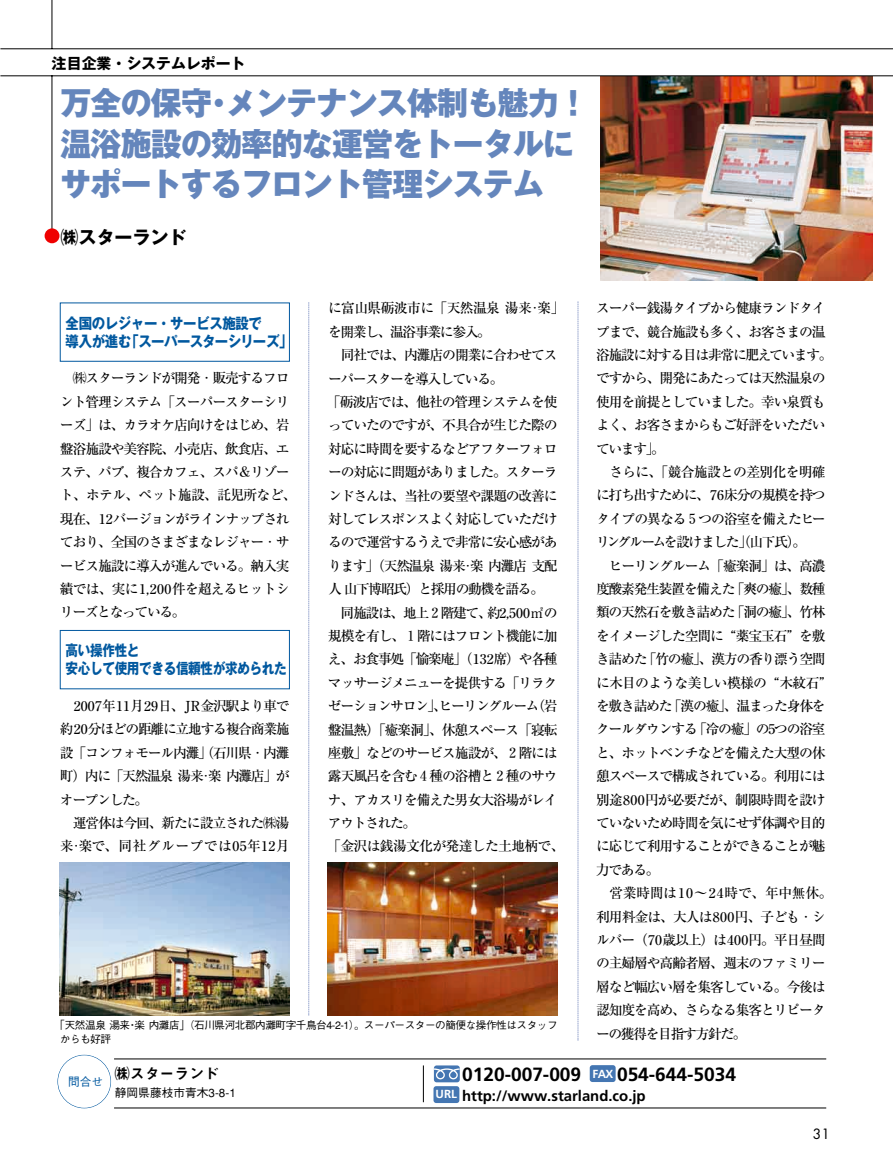
<style>
.page{position:relative;width:893px;height:1169px;background:#fff}
.page>*{position:absolute;margin:0;border:0;box-sizing:border-box;transform-origin:0 0}
.t1{font:31.95px/40.3px "Gothic MB101 hea";letter-spacing:-.025em;color:#6586bc}
.t2{font:700 19.2px "Frutiger";color:#000}
.t3{font:700 18px "Gothic MB101";color:#000}
.t4{font:700 14.85px/18px "Gothic MB101";letter-spacing:-.025em;color:#00589f;scale:.9 1}
.t5{font:700 14.85px "Frutiger";color:#000}
.t6{font:700 14.85px/18px "Gothic MB101";letter-spacing:-.025em;color:#00589f;scale:.84 1}
.t7{font:700 14.85px "Gothic MB101";color:#000}
.t8{font:14.85px "Midashi Go MB31";color:#000}
.t9{font:500 13.8px/23.4px "Ryumin";letter-spacing:-.08em;color:#000}
.t10{font:500 13.8px "Ryumin";letter-spacing:-.1em;color:#000}
.t11{font:500 13.8px/23.4px "Ryumin";letter-spacing:-.02em;color:#000;text-align:right}
.t12{font:500 13.8px/23.4px "Ryumin";letter-spacing:-.045em;color:#000}
.t13{font:500 13.8px "Ryumin";letter-spacing:-.05em;color:#000}
.t14{font:13.8px "Futura";color:#000}
.t15{font:500 11.7px "Gothic BBB";color:#000}
.t16{font:700 11.7px "Frutiger";color:#fff}
.t17{font:500 11.7px "Gothic BBB";color:#00589f}
.t18{font:500 10.65px/13.8px "Gothic BBB";letter-spacing:-.045em;color:#000}
</style>
<div class="page">
<img style="left:600px;top:77px;width:272px;height:203px">
<hr style="left:0;top:49px;width:892px;height:1px;background:#000">
<hr style="left:0;top:76px;width:892px;height:1px;background:#000">
<hr style="left:52px;top:75px;width:1px;height:157px;background:#000">
<hr style="left:52px;top:0;width:1px;height:49px;background:#000">
<div style="left:45px;top:228px;width:14px;height:15px;background:#ef0000;border-radius:50%"></div>
<div style="left:60px;top:630px;width:230px;height:59px;border:1px solid #00589f"></div>
<hr style="left:114px;top:1107px;width:712px;height:1px;background:#000">
<hr style="left:114px;top:1058px;width:712px;height:1px;background:#000">
<div style="left:434px;top:1065px;width:26px;height:17px;background:#4476b2;border-radius:3px"></div>
<svg style="left:434px;top:1068px;width:26px;height:11px"></svg>
<div style="left:589px;top:1065px;width:26px;height:17px;background:#4476b2;border-radius:3px"></div>
<div style="left:433px;top:1086px;width:26px;height:17px;background:#4476b2;border-radius:3px"></div>
<div style="left:57px;top:1054px;width:54px;height:54px;border:1px solid #00589f;border-radius:50%"></div>
<hr style="left:423px;top:1065px;width:1px;height:37px;background:#000">
<svg style="left:308px;top:302px;width:1px;height:713px"></svg>
<svg style="left:577px;top:301px;width:1px;height:739px"></svg>
<img style="left:60px;top:862px;width:230px;height:153px">
<img style="left:328px;top:862px;width:229px;height:153px">
<p class="t7" style="left:52px;top:58px;width:195px">注目企業・システムレポート</p>
<h1 class="t1" style="left:60px;top:87px;width:530px">万全の保守・メンテナンス体制も魅力！温浴施設の効率的な運営をトータルにサポートするフロント管理システム</h1>
<h3 class="t3" style="left:60px;top:230px;width:127px">㈱スターランド</h3>
<p class="t4" style="left:66px;top:316px;width:253px">全国のレジャー・サービス施設で<br>導入が進む「スーパースターシリーズ」</p>
<p class="t9" style="left:60px;top:368px;width:238px;text-indent:13px">㈱スターランドが開発・販売するフロント管理システム「スーパースターシリーズ」は、カラオケ店向けをはじめ、岩盤浴施設や美容院、小売店、飲食店、エステ、パブ、複合カフェ、スパ＆リゾート、ホテル、ペット施設、託児所など、現在、12バージョンがラインナップされており、全国のさまざまなレジャー・サービス施設に導入が進んでいる。納入実績では、実に1,200件を超えるヒットシリーズとなっている。</p>
<p class="t6" style="left:66px;top:643px;width:265px">高い操作性と<br>安心して使用できる信頼性が求められた</p>
<p class="t9" style="left:60px;top:696px;width:231px;text-align:justify;text-indent:14px">2007年11月29日、JR金沢駅より車で約20分ほどの距離に立地する複合商業施設「コンフォモール内灘」（石川県・内灘町）内に「天然温泉湯来･楽内灘店」がオープンした。</p>
<p class="t11" style="left:60px;top:813px;width:231px">運営体は今回、新たに設立された㈱湯来･楽で、同社グループでは05年12月</p>
<p class="t12" style="left:328px;top:298px;width:238px">に富山県砺波市に「天然温泉湯来･楽」を開業し、温浴事業に参入。</p>
<p class="t9" style="left:341px;top:345px;width:218px">同社では、内灘店の開業に合わせてス</p>
<p class="t10" style="left:328px;top:373px;width:177px">ーパースターを導入している。</p>
<p class="t9" style="left:327px;top:392px;width:232px">「砺波店では、他社の管理システムを使</p>
<p class="t9" style="left:328px;top:415px;width:231px">っていたのですが、不具合が生じた際の</p>
<p class="t9" style="left:328px;top:439px;width:231px">対応に時間を要するなどアフターフォロ</p>
<p class="t9" style="left:328px;top:462px;width:231px">ーの対応に問題がありました。スターラ</p>
<p class="t9" style="left:328px;top:485px;width:231px">ンドさんは、当社の要望や課題の改善に</p>
<p class="t9" style="left:328px;top:509px;width:231px">対してレスポンスよく対応していただけ</p>
<p class="t9" style="left:328px;top:532px;width:231px">るので運営するうえで非常に安心感があ</p>
<p class="t9" style="left:328px;top:556px;width:231px">ります」（天然温泉湯来･楽内灘店支配</p>
<p class="t10" style="left:328px;top:584px;width:218px">人山下博昭氏）と採用の動機を語る。</p>
<p class="t9" style="left:340px;top:602px;width:219px">同施設は、地上２階建て、約2,500㎡の</p>
<p class="t9" style="left:328px;top:626px;width:231px">規模を有し、１階にはフロント機能に加</p>
<p class="t9" style="left:328px;top:649px;width:231px">え、お食事処「愉楽庵」（132席）や各種</p>
<p class="t9" style="left:328px;top:672px;width:231px">マッサージメニューを提供する「リラク</p>
<p class="t10" style="left:328px;top:701px;width:231px">ゼーションサロン」、ヒーリングルーム（岩</p>
<p class="t9" style="left:328px;top:719px;width:231px">盤温熱）「癒楽洞」、休憩スペース「寝転</p>
<p class="t9" style="left:328px;top:743px;width:231px">座敷」などのサービス施設が、２階には</p>
<p class="t9" style="left:328px;top:766px;width:231px">露天風呂を含む４種の浴槽と２種のサウ</p>
<p class="t9" style="left:328px;top:789px;width:231px">ナ、アカスリを備えた男女大浴場がレイ</p>
<p class="t9" style="left:328px;top:813px;width:90px">アウトされた。</p>
<p class="t13" style="left:327px;top:841px;width:239px">「金沢は銭湯文化が発達した土地柄で、</p>
<p class="t18" style="left:60px;top:1019px;width:499px;text-indent:-5px">「天然温泉湯来･楽内灘店」（石川県河北郡内灘町字千鳥台4-2-1）。スーパースターの簡便な操作性はスタッフからも好評</p>
<p class="t9" style="left:596px;top:298px;width:238px">スーパー銭湯タイプから健康ランドタイプまで、競合施設も多く、お客さまの温浴施設に対する目は非常に肥えています。ですから、開発にあたっては天然温泉の使用を前提としていました。幸い泉質もよく、お客さまからもご好評をいただいています」。</p>
<p class="t9" style="left:596px;top:462px;width:231px;text-align:justify;text-indent:13px">さらに、「競合施設との差別化を明確に打ち出すために、76床分の規模を持つタイプの異なる５つの浴室を備えたヒーリングルームを設けました」（山下氏）。</p>
<p class="t9" style="left:596px;top:556px;width:238px;text-indent:13px">ヒーリングルーム「癒楽洞」は、高濃度酸素発生装置を備えた「爽の癒」、数種類の天然石を敷き詰めた「洞の癒」、竹林をイメージした空間に“薬宝玉石”を敷き詰めた「竹の癒」、漢方の香り漂う空間に木目のような美しい模様の“木紋石”を敷き詰めた「漢の癒」、温まった身体をクールダウンする「冷の癒」の5つの浴室と、ホットベンチなどを備えた大型の休憩スペースで構成されている。利用には別途800円が必要だが、制限時間を設けていないため時間を気にせず体調や目的に応じて利用することができることが魅力である。</p>
<p class="t9" style="left:596px;top:883px;width:238px;text-indent:13px">営業時間は10～24時で、年中無休。利用料金は、大人は800円、子ども・シルバー（70歳以上）は400円。平日昼間の主婦層や高齢者層、週末のファミリー層など幅広い層を集客している。今後は認知度を高め、さらなる集客とリピーターの獲得を目指す方針だ。</p>
<p class="t17" style="left:68px;top:1077px;width:37px">問合せ</p>
<p class="t8" style="left:115px;top:1067px;width:106px">㈱スターランド</p>
<p class="t15" style="left:115px;top:1088px;width:122px">静岡県藤枝市青木3-8-1</p>
<h2 class="t2" style="left:592px;top:1066px;width:145px"><sup>FAX</sup> 054-644-5034</h2>
<h2 class="t2" style="left:462px;top:1067px;width:121px">0120-007-009</h2>
<p class="t5" style="left:462px;top:1089px;width:185px">http://www.starland.co.jp</p>
<p class="t16" style="left:435px;top:1089px;width:23px">URL</p>
<p class="t14" style="left:813px;top:1127px;width:19px">31</p>
</div>
